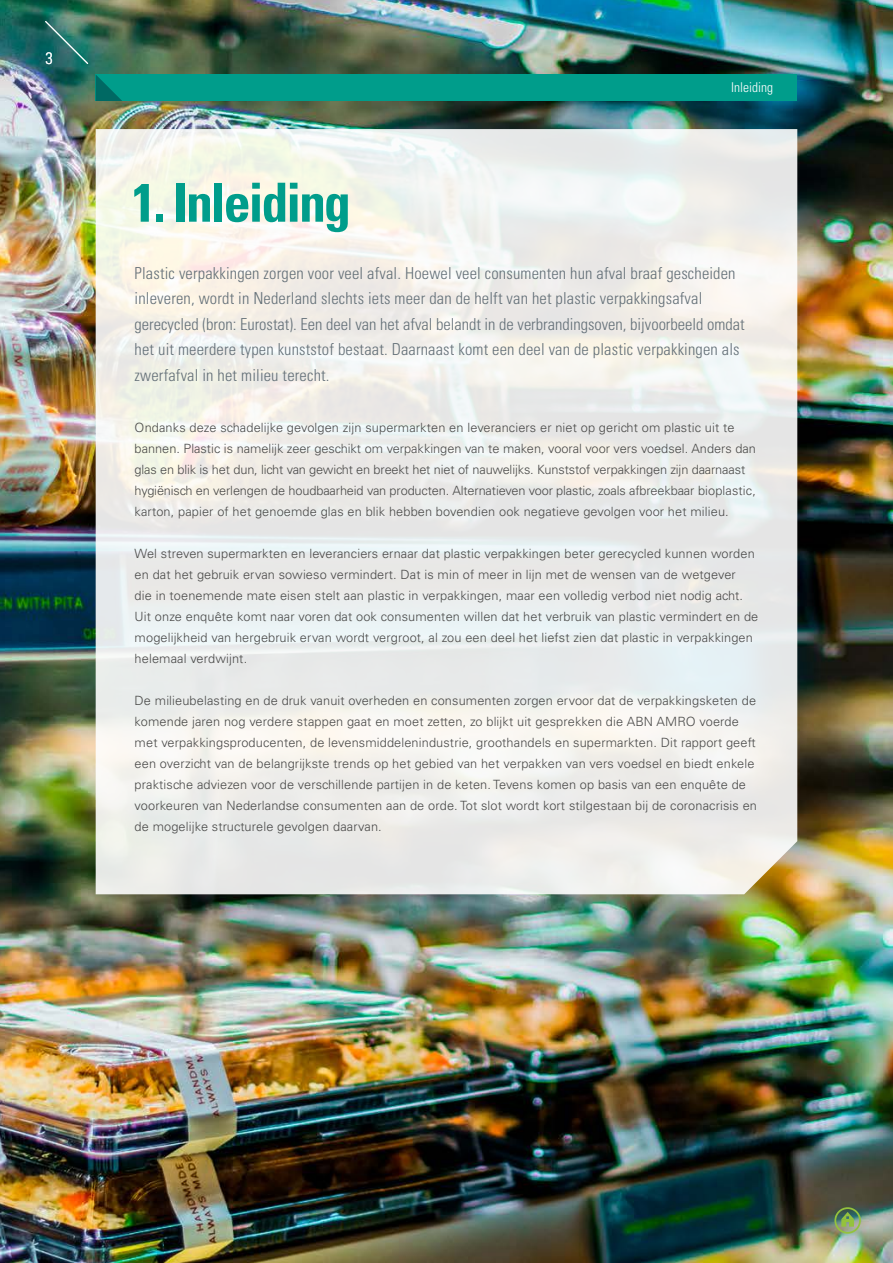
<style>
.page{position:relative;width:893px;height:1263px;background:#fff}
.page>*{position:absolute;margin:0;border:0;box-sizing:border-box;transform-origin:0 0}
.t1{font:700 condensed 54px "Univers LT Std";letter-spacing:-.04em;color:#009d8b}
.t2{font:300 condensed 16.5px/25.5px "Univers LT Std";letter-spacing:.01em;color:#647078}
.t3{font:300 condensed 16.5px "Univers LT Std";color:#fff}
.t4{font:300 condensed 13.5px "Univers LT Std";color:#fff}
.t5{font:300 12.75px/21px "Univers LT Std";letter-spacing:.01em;color:#4a4a49}
</style>
<div class="page">
<img style="left:0;top:0;width:893px;height:1263px">
<svg style="left:96px;top:129px;width:701px;height:765px;fill:#edeeea"></svg>
<svg style="left:841px;top:1212px;width:13px;height:15px"></svg>
<div style="left:834px;top:1207px;width:27px;height:27px;border:2px solid #94c23d;border-radius:50%"></div>
<div style="left:96px;top:74px;width:701px;height:27px;background:#009d8b"></div>
<svg style="left:96px;top:75px;width:26px;height:26px"></svg>
<svg style="left:44px;top:20px;width:45px;height:45px;background:#337971"></svg>
<p class="t3" style="left:45px;top:48px;width:9px">3</p>
<h1 class="t1" style="left:132px;top:169px;width:221px">1. Inleiding</h1>
<p class="t4" style="left:731px;top:79px;width:43px">Inleiding</p>
<p class="t2" style="left:135px;top:260px;width:612px">Plastic verpakkingen zorgen voor veel afval. Hoewel veel consumenten hun afval braaf gescheiden inleveren, wordt in Nederland slechts iets meer dan de helft van het plastic verpakkingsafval gerecycled (bron: Eurostat). Een deel van het afval belandt in de verbrandingsoven, bijvoorbeeld omdat het uit meerdere typen kunststof bestaat. Daarnaast komt een deel van de plastic verpakkingen als zwerfafval in het milieu terecht.</p>
<p class="t5" style="left:135px;top:417px;width:623px">Ondanks deze schadelijke gevolgen zijn supermarkten en leveranciers er niet op gericht om plastic uit te bannen. Plastic is namelijk zeer geschikt om verpakkingen van te maken, vooral voor vers voedsel. Anders dan glas en blik is het dun, licht van gewicht en breekt het niet of nauwelijks. Kunststof verpakkingen zijn daarnaast hygiënisch en verlengen de houdbaarheid van producten. Alternatieven voor plastic, zoals afbreekbaar bioplastic, karton, papier of het genoemde glas en blik hebben bovendien ook negatieve gevolgen voor het milieu.</p>
<p class="t5" style="left:135px;top:543px;width:625px">Wel streven supermarkten en leveranciers ernaar dat plastic verpakkingen beter gerecycled kunnen worden en dat het gebruik ervan sowieso vermindert. Dat is min of meer in lijn met de wensen van de wetgever<br>die in toenemende mate eisen stelt aan plastic in verpakkingen, maar een volledig verbod niet nodig acht.<br>Uit onze enquête komt naar voren dat ook consumenten willen dat het verbruik van plastic vermindert en de mogelijkheid van hergebruik ervan wordt vergroot, al zou een deel het liefst zien dat plastic in verpakkingen helemaal verdwijnt.</p>
<p class="t5" style="left:135px;top:690px;width:624px">De milieubelasting en de druk vanuit overheden en consumenten zorgen ervoor dat de verpakkingsketen de komende jaren nog verdere stappen gaat en moet zetten, zo blijkt uit gesprekken die ABN AMRO voerde met verpakkingsproducenten, de levensmiddelenindustrie, groothandels en supermarkten. Dit rapport geeft een overzicht van de belangrijkste trends op het gebied van het verpakken van vers voedsel en biedt enkele praktische adviezen voor de verschillende partijen in de keten. Tevens komen op basis van een enquête de voorkeuren van Nederlandse consumenten aan de orde. Tot slot wordt kort stilgestaan bij de coronacrisis en de mogelijke structurele gevolgen daarvan.</p>
</div>
